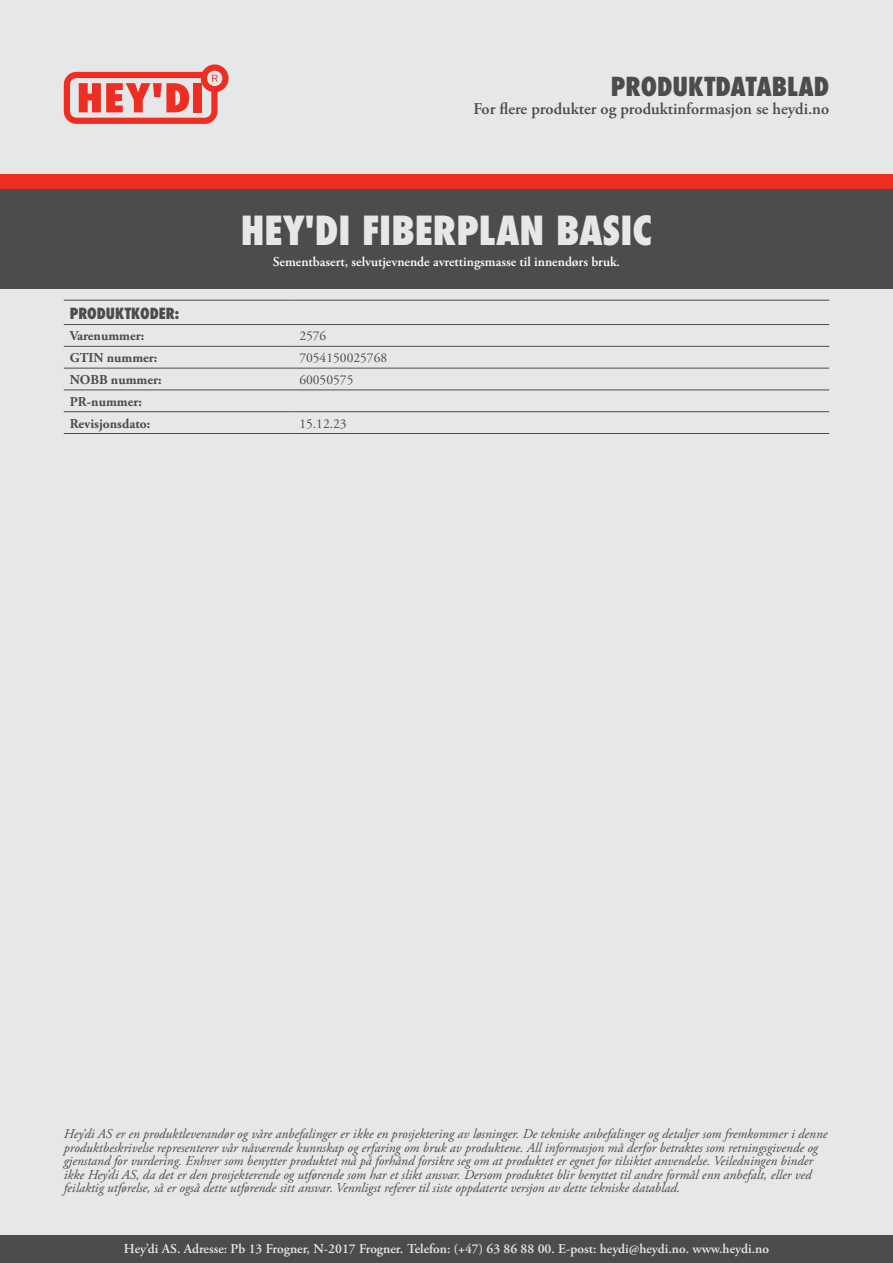
<style>
.page{position:relative;width:893px;height:1263px;background:#e6e7e9}
.page>*{position:absolute;margin:0;border:0;box-sizing:border-box;transform-origin:0 0}
.t1{font:800 condensed 39px "Futura";color:#e6e7e9}
.t2{font:800 condensed 25.5px "Futura";color:#4b4c4d}
.t3{font:600 16.5px "Adobe Garamond Pro";color:#4b4c4d}
.t4{font:800 condensed 15px "Futura";color:#4b4c4d}
.t5{font:italic 13.5px/13.5px "Adobe Garamond Pro";color:#4b4c4d}
.t6{font:600 13.5px "Adobe Garamond Pro";color:#e6e7e9}
.t7{font:600 13.5px "Adobe Garamond Pro";color:#fff}
.t8{font:700 13.5px/21.8px "Adobe Garamond Pro";color:#4b4c4d}
.t9{font:13.5px "Adobe Garamond Pro";color:#4b4c4d}
</style>
<div class="page">
<svg style="left:64px;top:64px;width:165px;height:60px"></svg>
<div style="left:0;top:189px;width:893px;height:100px;background:#4b4c4d"></div>
<div style="left:0;top:175px;width:893px;height:14px;background:#ee2e22"></div>
<div style="left:0;top:1235px;width:893px;height:28px;background:#4b4c4d"></div>
<hr style="left:64px;top:300px;width:229px;height:1px;background:#4b4c4d">
<hr style="left:293px;top:300px;width:536px;height:1px;background:#4b4c4d">
<hr style="left:64px;top:324px;width:229px;height:1px;background:#4b4c4d">
<hr style="left:293px;top:324px;width:536px;height:1px;background:#4b4c4d">
<hr style="left:64px;top:346px;width:229px;height:1px;background:#4b4c4d">
<hr style="left:293px;top:346px;width:536px;height:1px;background:#4b4c4d">
<hr style="left:64px;top:368px;width:229px;height:1px;background:#4b4c4d">
<hr style="left:293px;top:368px;width:536px;height:1px;background:#4b4c4d">
<hr style="left:64px;top:389px;width:229px;height:1px;background:#4b4c4d">
<hr style="left:293px;top:389px;width:536px;height:1px;background:#4b4c4d">
<hr style="left:64px;top:411px;width:229px;height:1px;background:#4b4c4d">
<hr style="left:293px;top:411px;width:536px;height:1px;background:#4b4c4d">
<hr style="left:64px;top:433px;width:229px;height:1px;background:#4b4c4d">
<hr style="left:293px;top:433px;width:536px;height:1px;background:#4b4c4d">
<h2 class="t2" style="left:611px;top:69px;width:220px">PRODUKTDATABLAD</h2>
<p class="t3" style="left:473px;top:99px;width:357px">For flere produkter og produktinformasjon se heydi.no</p>
<h1 class="t1" style="left:241px;top:204px;width:413px">HEY'DI FIBERPLAN BASIC</h1>
<p class="t7" style="left:273px;top:254px;width:349px">Sementbasert, selvutjevnende avrettingsmasse til innendørs bruk.</p>
<p class="t4" style="left:70px;top:303px;width:111px">PRODUKTKODER:</p>
<p class="t8" style="left:70px;top:325px;width:76px">Varenummer:</p>
<p class="t9" style="left:299px;top:328px;width:28px">2576</p>
<p class="t8" style="left:70px;top:347px;width:89px">GTIN nummer:</p>
<p class="t9" style="left:299px;top:350px;width:89px">7054150025768</p>
<p class="t8" style="left:70px;top:369px;width:93px">NOBB nummer:</p>
<p class="t9" style="left:299px;top:371px;width:55px">60050575</p>
<p class="t8" style="left:70px;top:391px;width:82px">PR-nummer:<br>Revisjonsdato:</p>
<p class="t9" style="left:299px;top:415px;width:49px">15.12.23</p>
<p class="t5" style="left:64px;top:1127px;width:765px">Hey’di AS er en produktleverandør og våre anbefalinger er ikke en prosjektering av løsninger. De tekniske anbefalinger og detaljer som fremkommer i denne produktbeskrivelse representerer vår nåværende kunnskap og erfaring om bruk av produktene. All informasjon må derfor betraktes som retningsgivende og gjenstand for vurdering. Enhver som benytter produktet må på forhånd forsikre seg om at produktet er egnet for tilsiktet anvendelse. Veiledningen binder ikke Hey’di AS, da det er den prosjekterende og utførende som har et slikt ansvar. Dersom produktet blir benyttet til andre formål enn anbefalt, eller ved feilaktig utførelse, så er også dette utførende sitt ansvar. Vennligst referer til siste oppdaterte versjon av dette tekniske datablad.</p>
<p class="t6" style="left:124px;top:1241px;width:646px">Hey’di AS. Adresse: Pb 13 Frogner, N-2017 Frogner. Telefon: (+47) 63 86 88 00. E-post: heydi@heydi.no. www.heydi.no</p>
</div>
